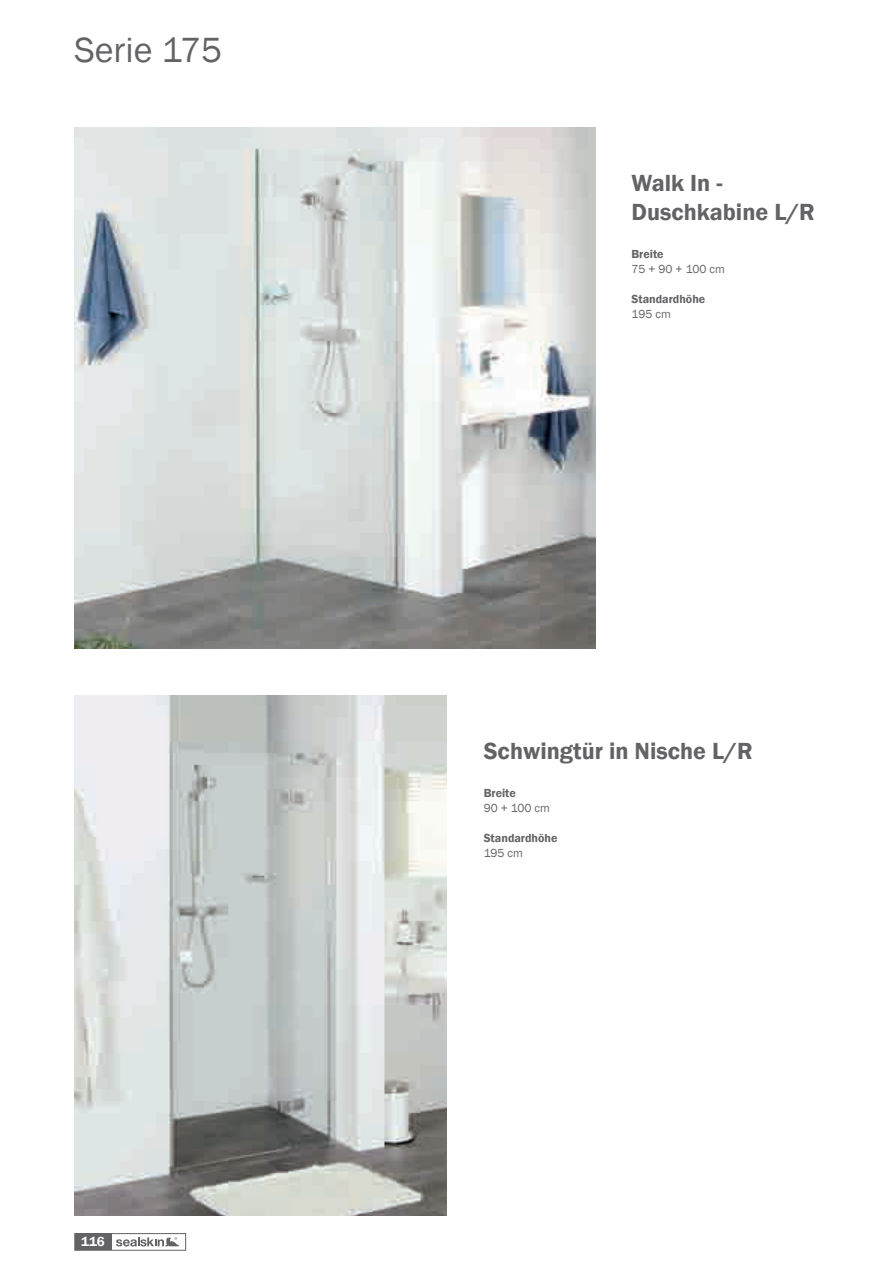
<style>
.page{position:relative;width:893px;height:1263px;background:#fff}
.page>*{position:absolute;margin:0;border:0;box-sizing:border-box;transform-origin:0 0}
.t1{font:36px "Franklin Gothic";color:#636366}
.t2{font:600 24px/28.8px "Franklin Gothic";color:#636366}
.t3{font:600 13.5px "Franklin Gothic";color:#fff}
.t4{font:600 12px "Franklin Gothic";color:#636366}
.t5{font:12px "Franklin Gothic";color:#636366}
</style>
<div class="page">
<img style="left:74px;top:695px;width:372px;height:521px">
<img style="left:74px;top:128px;width:521px;height:520px">
<div style="left:75px;top:1233px;width:37px;height:17px;background:#636366"></div>
<div style="left:74px;top:1233px;width:112px;height:17px;border:1px solid #636366"></div>
<svg style="left:116px;top:1237px;width:63px;height:9px"></svg>
<h1 class="t1" style="left:74px;top:28px;width:149px">Serie 175</h1>
<p class="t3" style="left:81px;top:1233px;width:25px">116</p>
<p class="t2" style="left:631px;top:169px;width:185px">Walk In -<br>Duschkabine L/R</p>
<p class="t4" style="left:631px;top:246px;width:34px">Breite</p>
<p class="t5" style="left:631px;top:261px;width:95px">75 + 90 + 100 cm</p>
<p class="t4" style="left:631px;top:291px;width:75px">Standardhöhe</p>
<p class="t5" style="left:631px;top:306px;width:41px">195 cm</p>
<p class="t2" style="left:484px;top:737px;width:271px">Schwingtür in Nische L/R</p>
<p class="t4" style="left:484px;top:785px;width:34px">Breite</p>
<p class="t5" style="left:484px;top:800px;width:68px">90 + 100 cm</p>
<p class="t4" style="left:484px;top:830px;width:75px">Standardhöhe</p>
<p class="t5" style="left:484px;top:845px;width:41px">195 cm</p>
</div>
